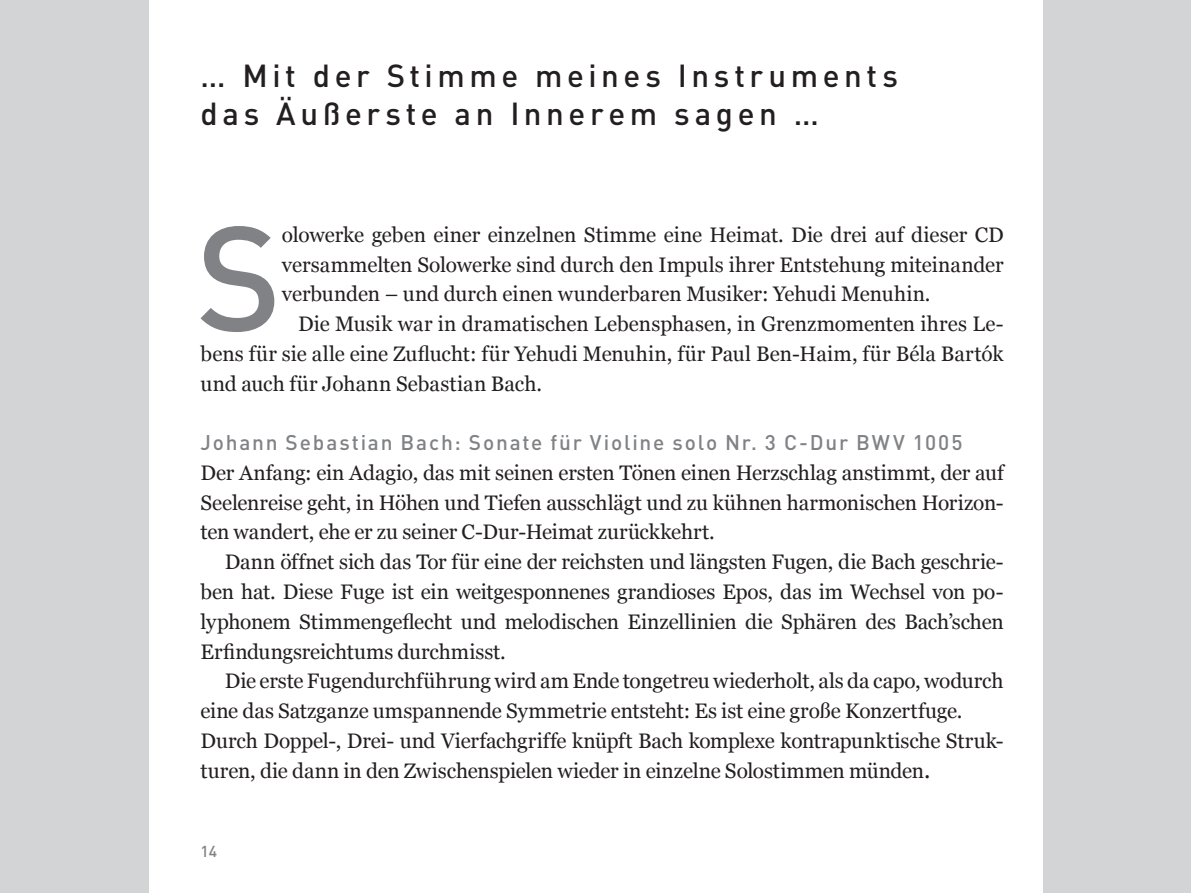
<style>
.page{position:relative;width:1191px;height:893px;background:#fff}
.page>*{position:absolute;margin:0;border:0;box-sizing:border-box;transform-origin:0 0}
.t1{font:500 146.4px "DINOT";color:#808285}
.t2{font:500 31.5px/37.8px "DINOT";letter-spacing:.145em;color:#231f20}
.t3{font:21px/29.7px "Georgia";letter-spacing:-.005em;color:#231f20;text-align:justify}
.t4{font:500 21px "DINOT";letter-spacing:.085em;color:#808285}
.t5{font:500 15.75px "DINOT";color:#808285}
.s1{font-style:italic}
.s2{font-size:23.7px}
</style>
<div class="page">
<div style="left:0;top:0;width:180px;height:893px;background:#d3d4d6"></div>
<div style="left:1022px;top:0;width:169px;height:893px;background:#d3d4d6"></div>
<div style="left:149px;top:0;width:893px;height:893px;background:#fff"></div>
<h2 class="t2" style="left:200px;top:56px;width:699px">… Mit der Stimme meines Instruments das Äußerste an Innerem sagen …</h2>
<h1 class="t1" style="left:196px;top:185px;width:87px">S</h1>
<p class="t3" style="left:282px;top:220px;width:723px">olowerke geben einer einzelnen Stimme eine Heimat. Die drei auf dieser CD versammelten Solowerke sind durch den Impuls ihrer Entstehung miteinander verbunden <span class="s1">–</span> und durch einen wunderbaren Musiker: Yehudi Menuhin.</p>
<p class="t3" style="left:200px;top:309px;width:804px;text-indent:98px">Die Musik war in dramatischen Lebensphasen, in Grenzmomenten ihres Le&shy;bens für sie alle eine Zuflucht: für Yehudi Menuhin, für Paul Ben-Haim, für Béla Bartók und auch für Johann Sebastian Bach.</p>
<p class="t4" style="left:200px;top:429px;width:763px">Johann Sebastian Bach: Sonate für Violine solo Nr. 3 C-Dur BWV 1005</p>
<p class="t3" style="left:200px;top:458px;width:804px">Der Anfang: ein Adagio, das mit seinen ersten Tönen einen Herzschlag anstimmt, der auf Seelenreise geht, in Höhen und Tiefen ausschlägt und zu kühnen harmonischen Horizon&shy;ten wandert, ehe er zu seiner C-Dur-Heimat zurückkehrt.</p>
<p class="t3" style="left:200px;top:548px;width:804px;text-indent:24px">Dann öffnet sich das Tor für eine der reichsten und längsten Fugen, die Bach geschrie&shy;ben hat. Diese Fuge ist ein weitgesponnenes grandioses Epos, das im Wechsel von po&shy;lyphonem Stimmengeflecht und melodischen Einzellinien die Sphären des Bach’schen Erfindungsreichtums durchmisst.</p>
<p class="t3" style="left:200px;top:667px;width:804px;text-align:left;text-indent:24px">Die erste Fugendurchführung wird am Ende tongetreu wiederholt, als da capo, wodurch eine das Satzganze umspannende Symmetrie entsteht: Es ist eine große Konzertfuge.<br>Durch Doppel-, Drei- und Vierfachgriffe knüpft Bach komplexe kontrapunktische Struk&shy;turen, die dann in den Zwischenspielen wieder in einzelne Solostimmen münden<span class="s2">.</span></p>
<p class="t5" style="left:200px;top:841px;width:18px">14</p>
</div>
